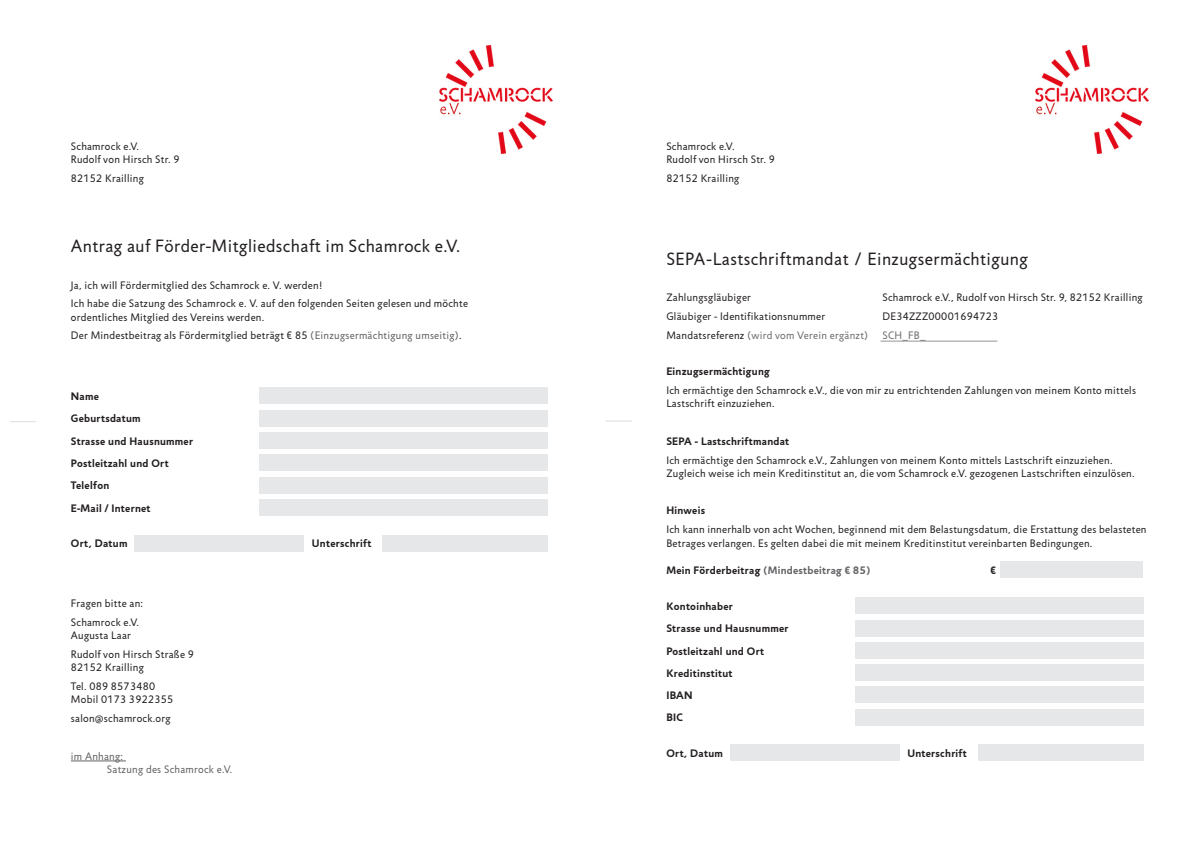
<style>
.page{position:relative;width:1191px;height:842px;background:#fff}
.page>*{position:absolute;margin:0;border:0;box-sizing:border-box;transform-origin:0 0}
.t1{font:18px "Jigsaw";letter-spacing:.025em;color:#231f20}
.t2{font:11px/13.2px "Jigsaw";letter-spacing:.025em;color:#231f20}
.Absatzformat_1{font:700 11px "Jigsaw";letter-spacing:.025em;color:#231f20}
.t3{font:11px "Jigsaw";letter-spacing:.025em;color:#6c6d70}
.Absatzformat_1-2{font:700 11px "Jigsaw";letter-spacing:.025em;color:#636366}
.t4{font:11px/13.2px "Jigsaw";letter-spacing:.025em;color:#636366}
.s1{color:#636366}
.s2{color:#231f20}
</style>
<div class="page">
<img style="left:439px;top:45px;width:114px;height:109px">
<img style="left:1035px;top:45px;width:113px;height:109px">
<hr style="left:71px;top:761px;width:55px;height:1px;background:#636366">
<div style="left:259px;top:388px;width:289px;height:16px;background:#e6e7e9"></div>
<div style="left:259px;top:432px;width:289px;height:17px;background:#e6e7e9"></div>
<div style="left:259px;top:410px;width:289px;height:16px;background:#e6e7e9"></div>
<div style="left:259px;top:454px;width:289px;height:17px;background:#e6e7e9"></div>
<div style="left:259px;top:477px;width:289px;height:16px;background:#e6e7e9"></div>
<div style="left:259px;top:499px;width:289px;height:16px;background:#e6e7e9"></div>
<div style="left:134px;top:535px;width:170px;height:16px;background:#e6e7e9"></div>
<div style="left:383px;top:535px;width:165px;height:16px;background:#e6e7e9"></div>
<svg style="left:10px;top:421px;width:26px;height:1px"></svg>
<div style="left:855px;top:598px;width:288px;height:16px;background:#e6e7e9"></div>
<div style="left:1000px;top:561px;width:143px;height:16px;background:#e6e7e9"></div>
<div style="left:855px;top:642px;width:288px;height:17px;background:#e6e7e9"></div>
<div style="left:855px;top:620px;width:288px;height:16px;background:#e6e7e9"></div>
<div style="left:855px;top:664px;width:288px;height:17px;background:#e6e7e9"></div>
<div style="left:855px;top:687px;width:288px;height:16px;background:#e6e7e9"></div>
<div style="left:855px;top:709px;width:288px;height:16px;background:#e6e7e9"></div>
<div style="left:729px;top:745px;width:170px;height:16px;background:#e6e7e9"></div>
<div style="left:978px;top:745px;width:165px;height:16px;background:#e6e7e9"></div>
<svg style="left:606px;top:420px;width:26px;height:1px"></svg>
<hr style="left:880px;top:341px;width:117px;height:1px;background:#939598">
<p class="t2" style="left:71px;top:140px;width:110px">Schamrock e.V.<br>Rudolf von Hirsch Str. 9</p>
<p class="t2" style="left:71px;top:172px;width:75px">82152 Krailling</p>
<p class="t1" style="left:71px;top:236px;width:391px">Antrag auf Förder-Mitgliedschaft im Schamrock e.V.</p>
<p class="t2" style="left:71px;top:279px;width:253px">Ja, ich will Fördermitglied des Schamrock e. V. werden!</p>
<p class="t2" style="left:71px;top:297px;width:398px">Ich habe die Satzung des Schamrock e. V. auf den folgenden Seiten gelesen und möchte ordentliches Mitglied des Vereins werden.</p>
<p class="t2" style="left:71px;top:329px;width:392px">Der Mindestbeitrag als Fördermitglied beträgt € 85 <span class="s1">(Einzugsermächtigung umseitig)</span>.</p>
<p class="Absatzformat_1" style="left:71px;top:390px;width:29px">Name</p>
<p class="Absatzformat_1" style="left:71px;top:412px;width:71px">Geburtsdatum</p>
<p class="Absatzformat_1" style="left:71px;top:434px;width:124px">Strasse und Hausnummer</p>
<p class="Absatzformat_1" style="left:71px;top:457px;width:99px">Postleitzahl und Ort</p>
<p class="Absatzformat_1" style="left:71px;top:479px;width:40px">Telelfon</p>
<p class="Absatzformat_1" style="left:71px;top:501px;width:81px">E-Mail / Internet</p>
<p class="Absatzformat_1" style="left:71px;top:537px;width:58px">Ort, Datum</p>
<p class="Absatzformat_1" style="left:312px;top:537px;width:61px">Unterschrift</p>
<p class="t2" style="left:71px;top:597px;width:74px">Fragen bitte an:</p>
<p class="t2" style="left:71px;top:616px;width:70px">Schamrock e.V.<br>Augusta Laar</p>
<p class="t2" style="left:71px;top:648px;width:124px">Rudolf von Hirsch Straße 9<br>82152 Krailling</p>
<p class="t2" style="left:71px;top:680px;width:104px">Tel. 089 8573480<br>Mobil 0173 3922355</p>
<p class="t2" style="left:71px;top:712px;width:101px">salon@schamrock.org</p>
<p class="t4" style="left:107px;top:750px;width:127px;text-indent:-36px">im Anhang:<br>Satzung des Schamrock e.V.</p>
<p class="t2" style="left:666px;top:140px;width:110px">Schamrock e.V.<br>Rudolf von Hirsch Str. 9</p>
<p class="t2" style="left:666px;top:172px;width:75px">82152 Krailling</p>
<p class="t1" style="left:666px;top:249px;width:363px">SEPA - Lastschriftmandat / Einzugsermächtigung</p>
<p class="t2" style="left:666px;top:291px;width:86px">Zahlungsgläubiger</p>
<p class="t2" style="left:882px;top:291px;width:262px">Schamrock e.V., Rudolf von Hirsch Str. 9, 82152 Krailling</p>
<p class="t2" style="left:666px;top:310px;width:160px">Gläubiger - Identifikationsnummer</p>
<p class="t2" style="left:882px;top:310px;width:117px">DE34ZZZ00001694723</p>
<p class="t3" style="left:666px;top:329px;width:203px"><span class="s2">Mandatsreferenz</span> (wird vom Verein ergänzt)</p>
<p class="t3" style="left:882px;top:329px;width:45px">SCH_FB_</p>
<p class="Absatzformat_1" style="left:666px;top:365px;width:105px">Einzugsermächtigung</p>
<p class="t2" style="left:666px;top:384px;width:471px">Ich ermächtige den Schamrock e.V., die von mir zu entrichtenden Zahlungen von meinem Konto mittels<br>Lastschrift einzuziehen.</p>
<p class="Absatzformat_1" style="left:666px;top:434px;width:124px">SEPA - Lastschriftmandat</p>
<p class="t2" style="left:666px;top:454px;width:470px">Ich ermächtige den Schamrock e.V., Zahlungen von meinem Konto mittels Lastschrift einzuziehen.<br>Zugleich weise ich mein Kreditinstitut an, die vom Schamrock e.V. gezogenen Lastschriften einzulösen.</p>
<p class="Absatzformat_1" style="left:666px;top:504px;width:40px">Hinweis</p>
<p class="t2" style="left:666px;top:523px;width:481px">Ich kann innerhalb von acht Wochen, beginnend mit dem Belastungsdatum, die Erstattung des belasteten<br>Betrages verlangen. Es gelten dabei die mit meinem Kreditinstitut vereinbarten Bedingungen.</p>
<p class="Absatzformat_1-2" style="left:666px;top:563px;width:206px"><span class="s2">Mein Förderbeitrag</span> (Mindestbeitrag € 85)</p>
<p class="Absatzformat_1" style="left:990px;top:563px;width:7px">€</p>
<p class="Absatzformat_1" style="left:666px;top:600px;width:68px">Kontoinhaber</p>
<p class="Absatzformat_1" style="left:666px;top:622px;width:124px">Strasse und Hausnummer</p>
<p class="Absatzformat_1" style="left:666px;top:644px;width:99px">Postleitzahl und Ort</p>
<p class="Absatzformat_1" style="left:666px;top:667px;width:68px">Kreditinstitut</p>
<p class="Absatzformat_1" style="left:666px;top:689px;width:28px">IBAN</p>
<p class="Absatzformat_1" style="left:666px;top:711px;width:18px">BIC</p>
<p class="Absatzformat_1" style="left:666px;top:747px;width:58px">Ort, Datum</p>
<p class="Absatzformat_1" style="left:907px;top:747px;width:61px">Unterschrift</p>
</div>
